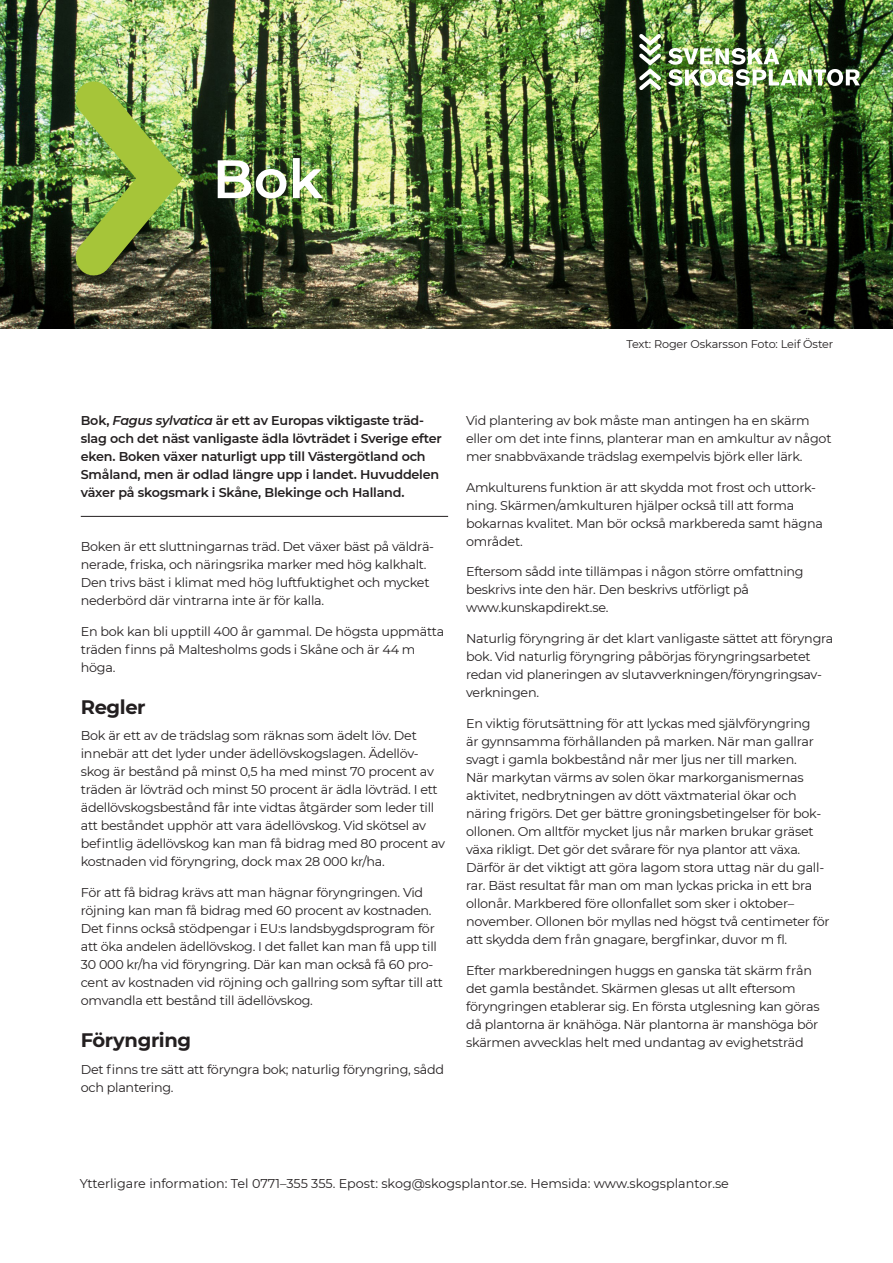
<style>
.page{position:relative;width:893px;height:1263px;background:#fff}
.page>*{position:absolute;margin:0;border:0;box-sizing:border-box;transform-origin:0 0}
.t1{font:600 54px "Montserrat";color:#fff}
.Mellis{font:700 19.5px "Montserrat";letter-spacing:-.02em;color:#231f20}
.Bröd{font:12.75px/18px "Montserrat";letter-spacing:-.02em;color:#231f20}
.Ingress{font:600 12.75px/18px "Montserrat";letter-spacing:-.015em;color:#231f20}
.Bröd-2{font:12.75px "Montserrat";color:#231f20}
.Bildtext{font:11.25px "Montserrat";letter-spacing:-.01em;color:#231f20}
.s1{font-style:italic}
</style>
<div class="page">
<img style="left:0;top:0;width:893px;height:328px">
<img style="left:74px;top:79px;width:109px;height:199px">
<img style="left:668px;top:48px;width:192px;height:38px">
<svg style="left:639px;top:34px;width:22px;height:56px"></svg>
<hr style="left:81px;top:516px;width:367px;height:1px;background:#231f20">
<p class="t1" style="left:213px;top:141px;width:112px">Bok</p>
<p class="Bildtext" style="left:626px;top:336px;width:209px">Text: Roger Oskarsson Foto: Leif Öster</p>
<p class="Ingress" style="left:81px;top:411px;width:362px">Bok, <span class="s1">Fagus sylvatica</span> är ett av Europas viktigaste träd&shy;slag och det näst vanligaste ädla lövträdet i Sverige efter eken. Boken växer naturligt upp till Västergötland och Småland, men är odlad längre upp i landet. Huvuddelen växer på skogsmark i Skåne, Blekinge och Halland.</p>
<p class="Bröd" style="left:81px;top:537px;width:355px">Boken är ett sluttningarnas träd. Det växer bäst på väldrä&shy;nerade, friska, och näringsrika marker med hög kalkhalt.<br>Den trivs bäst i klimat med hög luftfuktighet och mycket nederbörd där vintrarna inte är för kalla.</p>
<p class="Bröd" style="left:81px;top:622px;width:365px">En bok kan bli upptill 400 år gammal. De högsta uppmätta träden finns på Maltesholms gods i Skåne och är 44 m höga.</p>
<p class="Mellis" style="left:81px;top:693px;width:66px">Regler</p>
<p class="Bröd" style="left:81px;top:726px;width:366px">Bok är ett av de trädslag som räknas som ädelt löv. Det innebär att det lyder under ädellövskogslagen. Ädellöv&shy;skog är bestånd på minst 0,5 ha med minst 70 procent av träden är lövträd och minst 50 procent är ädla lövträd. I ett ädellövskogsbestånd får inte vidtas åtgärder som leder till att beståndet upphör att vara ädellövskog. Vid skötsel av befintlig ädellövskog kan man få bidrag med 80 procent av kostnaden vid föryngring, dock max 28 000 kr/ha.</p>
<p class="Bröd" style="left:81px;top:883px;width:364px">För att få bidrag krävs att man hägnar föryngringen. Vid röjning kan man få bidrag med 60 procent av kostnaden.<br>Det finns också stödpengar i EU:s landsbygdsprogram för att öka andelen ädellövskog. I det fallet kan man få upp till 30 000 kr/ha vid föryngring. Där kan man också få 60 pro&shy;cent av kostnaden vid röjning och gallring som syftar till att omvandla ett bestånd till ädellövskog.</p>
<p class="Mellis" style="left:81px;top:1026px;width:112px">Föryngring</p>
<p class="Bröd" style="left:81px;top:1059px;width:365px">Det finns tre sätt att föryngra bok; naturlig föryngring, sådd och plantering.</p>
<p class="Bröd" style="left:466px;top:411px;width:367px">Vid plantering av bok måste man antingen ha en skärm eller om det inte finns, planterar man en amkultur av något mer snabbväxande trädslag exempelvis björk eller lärk.</p>
<p class="Bröd" style="left:466px;top:478px;width:358px">Amkulturens funktion är att skydda mot frost och uttork&shy;ning. Skärmen/amkulturen hjälper också till att forma bokarnas kvalitet. Man bör också markbereda samt hägna området.</p>
<p class="Bröd" style="left:466px;top:562px;width:339px">Eftersom sådd inte tillämpas i någon större omfattning beskrivs inte den här. Den beskrivs utförligt på www.kunskapdirekt.se.</p>
<p class="Bröd" style="left:466px;top:629px;width:369px">Naturlig föryngring är det klart vanligaste sättet att föryngra bok. Vid naturlig föryngring påbörjas föryngringsarbetet redan vid planeringen av slutavverkningen/föryngringsav&shy;verkningen.</p>
<p class="Bröd" style="left:466px;top:714px;width:365px">En viktig förutsättning för att lyckas med självföryngring<br>är gynnsamma förhållanden på marken. När man gallrar svagt i gamla bokbestånd når mer ljus ner till marken.<br>När markytan värms av solen ökar markorganismernas aktivitet, nedbrytningen av dött växtmaterial ökar och näring frigörs. Det ger bättre groningsbetingelser för bok&shy;ollonen. Om alltför mycket ljus når marken brukar gräset växa rikligt. Det gör det svårare för nya plantor att växa.<br>Därför är det viktigt att göra lagom stora uttag när du gall&shy;rar. Bäst resultat får man om man lyckas pricka in ett bra ollonår. Markbered före ollonfallet som sker i oktober– november. Ollonen bör myllas ned högst två centimeter för att skydda dem från gnagare, bergfinkar, duvor m fl.</p>
<p class="Bröd" style="left:466px;top:961px;width:355px">Efter markberedningen huggs en ganska tät skärm från det gamla beståndet. Skärmen glesas ut allt eftersom föryngringen etablerar sig. En första utglesning kan göras då plantorna är knähöga. När plantorna är manshöga bör skärmen avvecklas helt med undantag av evighetsträd</p>
<p class="Bröd-2" style="left:80px;top:1174px;width:651px">Ytterligare information: Tel 0771–355 355. Epost: skog@skogsplantor.se. Hemsida: www.skogsplantor.se</p>
</div>
